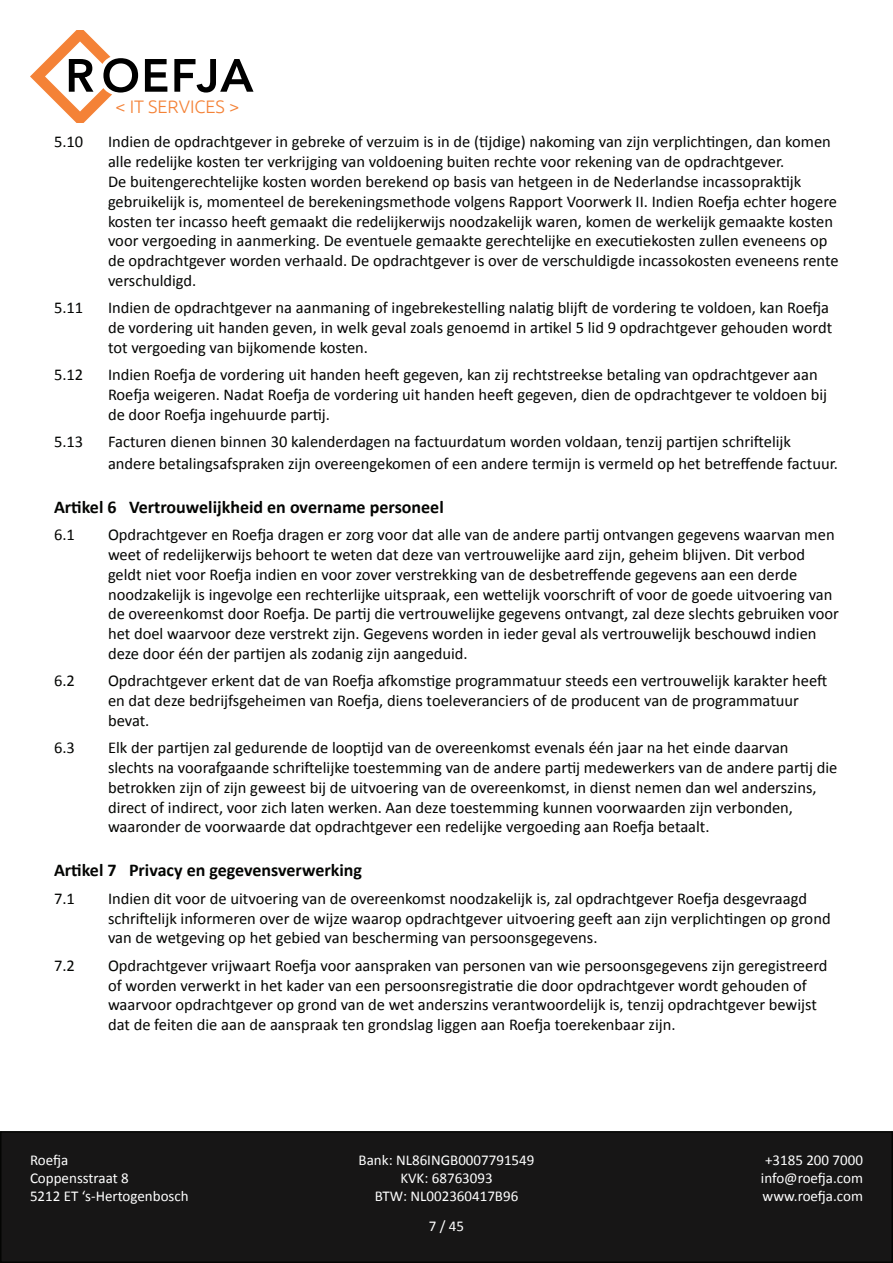
<style>
.page{position:relative;width:893px;height:1263px;background:#fff}
.page>*{position:absolute;margin:0;border:0;box-sizing:border-box;transform-origin:0 0}
.t1{font:300 18.15px "Ubuntu";color:#f48237}
.t2{font:700 18px "Calibri";color:#040503}
.t3{font:16.5px/19.8px "Calibri";color:#040503}
.t4{font:15px/18px "Calibri";color:#fff}
</style>
<div class="page">
<div style="left:1px;top:1132px;width:891px;height:130px;background:#171616"></div>
<div style="left:0;top:1131px;width:893px;height:132px;border:2px solid #040503"></div>
<svg style="left:145px;top:59px;width:22px;height:33px"></svg>
<svg style="left:174px;top:59px;width:80px;height:34px"></svg>
<svg style="left:30px;top:30px;width:108px;height:93px"></svg>
<p class="t1" style="left:115px;top:96px;width:125px">&lt; IT SERVICES &gt;</p>
<p class="t3" style="left:54px;top:132px;width:31px">5.10</p>
<p class="t3" style="left:108px;top:132px;width:732px">Indien de opdrachtgever in gebreke of verzuim is in de (tijdige) nakoming van zijn verplichtingen, dan komen alle redelijke kosten ter verkrijging van voldoening buiten rechte voor rekening van de opdrachtgever.<br>De buitengerechtelijke kosten worden berekend op basis van hetgeen in de Nederlandse incassopraktijk gebruikelijk is, momenteel de berekeningsmethode volgens Rapport Voorwerk II. Indien Roefja echter hogere kosten ter incasso heeft gemaakt die redelijkerwijs noodzakelijk waren, komen de werkelijk gemaakte kosten voor vergoeding in aanmerking. De eventuele gemaakte gerechtelijke en executiekosten zullen eveneens op de opdrachtgever worden verhaald. De opdrachtgever is over de verschuldigde incassokosten eveneens rente verschuldigd.</p>
<p class="t3" style="left:54px;top:297px;width:31px">5.11</p>
<p class="t3" style="left:108px;top:297px;width:726px">Indien de opdrachtgever na aanmaning of ingebrekestelling nalatig blijft de vordering te voldoen, kan Roefja de vordering uit handen geven, in welk geval zoals genoemd in artikel 5 lid 9 opdrachtgever gehouden wordt tot vergoeding van bijkomende kosten.</p>
<p class="t3" style="left:54px;top:364px;width:31px">5.12</p>
<p class="t3" style="left:108px;top:364px;width:721px">Indien Roefja de vordering uit handen heeft gegeven, kan zij rechtstreekse betaling van opdrachtgever aan<br>Roefja weigeren. Nadat Roefja de vordering uit handen heeft gegeven, dien de opdrachtgever te voldoen bij de door Roefja ingehuurde partij.</p>
<p class="t3" style="left:54px;top:431px;width:31px">5.13</p>
<p class="t3" style="left:108px;top:430px;width:731px;line-height:21.6px">Facturen dienen binnen 30 kalenderdagen na factuurdatum worden voldaan, tenzij partijen schriftelijk andere betalingsafspraken zijn overeengekomen of een andere termijn is vermeld op het betreffende factuur.</p>
<p class="t2" style="left:54px;top:494px;width:391px">Artikel 6 Vertrouwelijkheid en overname personeel</p>
<p class="t3" style="left:54px;top:524px;width:22px">6.1</p>
<p class="t3" style="left:108px;top:524px;width:732px">Opdrachtgever en Roefja dragen er zorg voor dat alle van de andere partij ontvangen gegevens waarvan men weet of redelijkerwijs behoort te weten dat deze van vertrouwelijke aard zijn, geheim blijven. Dit verbod geldt niet voor Roefja indien en voor zover verstrekking van de desbetreffende gegevens aan een derde noodzakelijk is ingevolge een rechterlijke uitspraak, een wettelijk voorschrift of voor de goede uitvoering van de overeenkomst door Roefja. De partij die vertrouwelijke gegevens ontvangt, zal deze slechts gebruiken voor het doel waarvoor deze verstrekt zijn. Gegevens worden in ieder geval als vertrouwelijk beschouwd indien deze door één der partijen als zodanig zijn aangeduid.</p>
<p class="t3" style="left:54px;top:670px;width:22px">6.2</p>
<p class="t3" style="left:108px;top:670px;width:721px">Opdrachtgever erkent dat de van Roefja afkomstige programmatuur steeds een vertrouwelijk karakter heeft en dat deze bedrijfsgeheimen van Roefja, diens toeleveranciers of de producent van de programmatuur bevat.</p>
<p class="t3" style="left:54px;top:737px;width:22px">6.3</p>
<p class="t3" style="left:108px;top:737px;width:731px">Elk der partijen zal gedurende de looptijd van de overeenkomst evenals één jaar na het einde daarvan slechts na voorafgaande schriftelijke toestemming van de andere partij medewerkers van de andere partij die betrokken zijn of zijn geweest bij de uitvoering van de overeenkomst, in dienst nemen dan wel anderszins, direct of indirect, voor zich laten werken. Aan deze toestemming kunnen voorwaarden zijn verbonden, waaronder de voorwaarde dat opdrachtgever een redelijke vergoeding aan Roefja betaalt.</p>
<p class="t2" style="left:54px;top:858px;width:310px">Artikel 7 Privacy en gegevensverwerking</p>
<p class="t3" style="left:54px;top:888px;width:22px">7.1</p>
<p class="t3" style="left:108px;top:888px;width:724px">Indien dit voor de uitvoering van de overeenkomst noodzakelijk is, zal opdrachtgever Roefja desgevraagd schriftelijk informeren over de wijze waarop opdrachtgever uitvoering geeft aan zijn verplichtingen op grond van de wetgeving op het gebied van bescherming van persoonsgegevens.</p>
<p class="t3" style="left:54px;top:955px;width:22px">7.2</p>
<p class="t3" style="left:108px;top:955px;width:721px">Opdrachtgever vrijwaart Roefja voor aanspraken van personen van wie persoonsgegevens zijn geregistreerd of worden verwerkt in het kader van een persoonsregistratie die door opdrachtgever wordt gehouden of waarvoor opdrachtgever op grond van de wet anderszins verantwoordelijk is, tenzij opdrachtgever bewijst dat de feiten die aan de aanspraak ten grondslag liggen aan Roefja toerekenbaar zijn.</p>
<p class="t4" style="left:30px;top:1150px;width:160px">Roefja<br>Coppensstraat 8<br>5212 ET ‘s-Hertogenbosch</p>
<p class="t4" style="left:761px;top:1150px;width:104px;text-align:justify">+3185 200 7000 info@roefja.com www.roefja.com</p>
<p class="t4" style="left:359px;top:1150px;width:177px;text-align:center">Bank: NL86INGB0007791549<br>KVK: 68763093<br>BTW: NL002360417B96</p>
<p class="t4" style="left:429px;top:1216px;width:37px">7 / 45</p>
</div>
